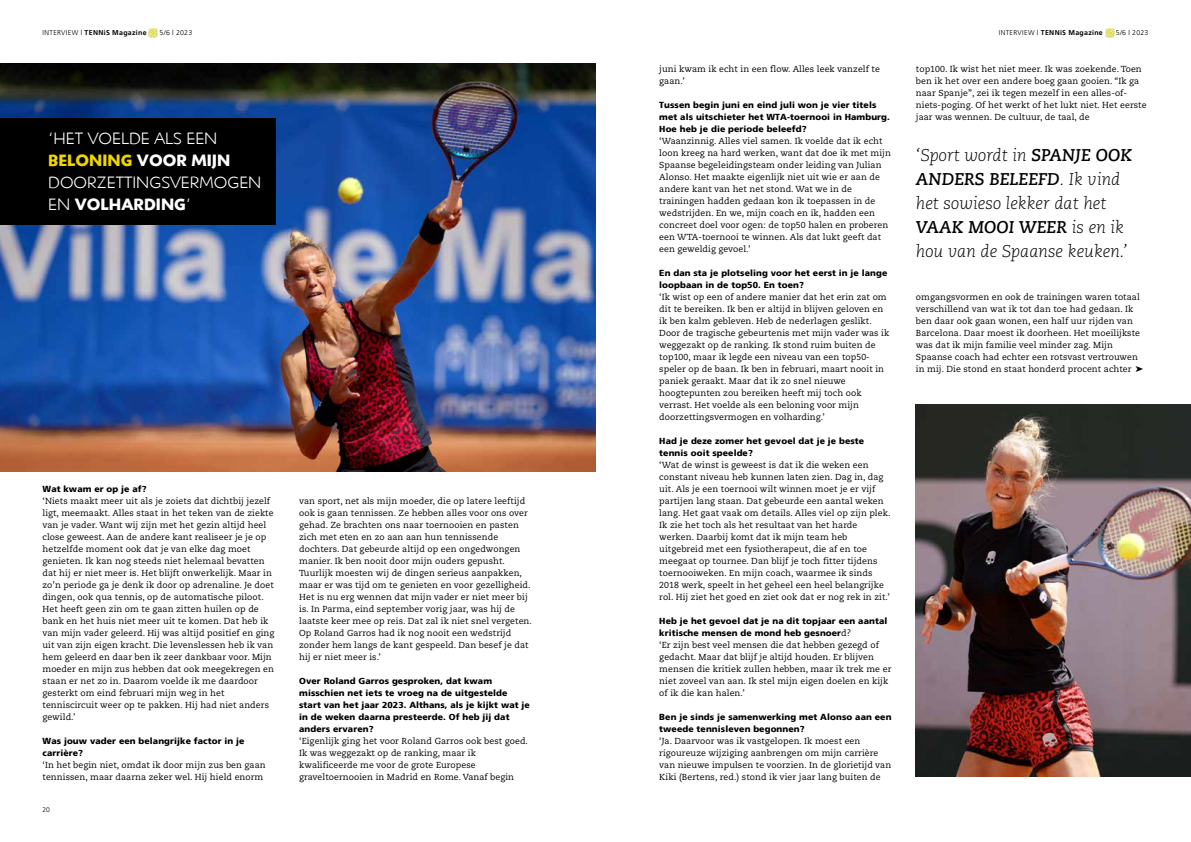
<style>
.page{position:relative;width:1191px;height:842px;background:#fff}
.page>*{position:absolute;margin:0;border:0;box-sizing:border-box;transform-origin:0 0}
.t1{font:italic 300 17px "Caecilia LT Pro 46";color:#000}
.t2{font:300 17px/22px "Shinn";color:#fff}
.t3{font:italic 700 17px "Caecilia LT Pro 76";color:#000}
.t4{font:8.8px/12px "Caecilia LT Pro 55 Roman";letter-spacing:.01em;color:#000}
.t5{font:900 8.8px/12px "Frutiger";letter-spacing:.01em;color:#000}
.t6{font:700 7px "Frutiger";letter-spacing:.045em;color:#000}
.t7{font:300 7px "Frutiger";letter-spacing:.025em;color:#000}
.t8{font:300 6.7px "Frutiger";color:#000}
.s1{font-weight:300}
.s2{font-weight:700;color:#efd500}
.s3{font-weight:700}
.s4{font-family:"Caecilia LT Pro 55 Roman";font-weight:400}
.s5{font-family:"Caecilia LT Pro 76";font-weight:700}
.s6{font-family:"Caecilia LT Pro 46";font-weight:300}
</style>
<div class="page">
<img style="left:0;top:64px;width:595px;height:407px">
<svg style="left:1105px;top:28px;width:9px;height:9px"></svg>
<svg style="left:149px;top:28px;width:8px;height:9px"></svg>
<img style="left:916px;top:405px;width:275px;height:372px">
<div style="left:0;top:118px;width:275px;height:107px;background:#000"></div>
<p class="t6" style="left:43px;top:30px;width:106px"><span class="s1">INTERVIEW |</span> TENNiS Magazine</p>
<p class="t7" style="left:159px;top:30px;width:34px">5/6 | 2023</p>
<h1 class="t2" style="left:48px;top:126px;width:215px">‘HET VOELDE ALS EEN<br><span class="s2">BELONING</span> <span class="s3">VOOR MIJN<br></span>DOORZETTINGSVERMOGEN<br>EN <span class="s3">VOLHARDING</span>’</h1>
<p class="t5" style="left:43px;top:484px;width:106px">Wat kwam er op je af?</p>
<p class="t4" style="left:43px;top:495px;width:233px">‘Niets maakt meer uit als je zoiets dat dichtbij jezelf ligt, meemaakt. Alles staat in het teken van de ziekte van je vader. Want wij zijn met het gezin altijd heel close geweest. Aan de andere kant realiseer je je op hetzelfde moment ook dat je van elke dag moet genieten. Ik kan nog steeds niet helemaal bevatten dat hij er niet meer is. Het blijft onwerkelijk. Maar in zo’n periode ga je denk ik door op adrenaline. Je doet dingen, ook qua tennis, op de automatische piloot.<br>Het heeft geen zin om te gaan zitten huilen op de bank en het huis niet meer uit te komen. Dat heb ik van mijn vader geleerd. Hij was altijd positief en ging uit van zijn eigen kracht. Die levenslessen heb ik van hem geleerd en daar ben ik zeer dankbaar voor. Mijn moeder en mijn zus hebben dat ook meegekregen en staan er net zo in. Daarom voelde ik me daardoor gesterkt om eind februari mijn weg in het tenniscircuit weer op te pakken. Hij had niet anders gewild.’</p>
<p class="t5" style="left:43px;top:735px;width:203px">Was jouw vader een belangrijke factor in je carrière?</p>
<p class="t4" style="left:43px;top:759px;width:225px">‘In het begin niet, omdat ik door mijn zus ben gaan tennissen, maar daarna zeker wel. Hij hield enorm</p>
<p class="t8" style="left:43px;top:807px;width:9px">20</p>
<p class="t4" style="left:299px;top:495px;width:234px">van sport, net als mijn moeder, die op latere leeftijd ook is gaan tennissen. Ze hebben alles voor ons over gehad. Ze brachten ons naar toernooien en pasten zich met eten en zo aan aan hun tennissende dochters. Dat gebeurde altijd op een ongedwongen manier. Ik ben nooit door mijn ouders gepusht.<br>Tuurlijk moesten wij de dingen serieus aanpakken, maar er was tijd om te genieten en voor gezelligheid.<br>Het is nu erg wennen dat mijn vader er niet meer bij is. In Parma, eind september vorig jaar, was hij de laatste keer mee op reis. Dat zal ik niet snel vergeten.<br>Op Roland Garros had ik nog nooit een wedstrijd zonder hem langs de kant gespeeld. Dan besef je dat hij er niet meer is.’</p>
<p class="t5" style="left:299px;top:676px;width:232px">Over Roland Garros gesproken, dat kwam misschien net iets te vroeg na de uitgestelde start van het jaar 2023. Althans, als je kijkt wat je in de weken daarna presteerde. Of heb jij dat anders ervaren?</p>
<p class="t4" style="left:299px;top:735px;width:230px">‘Eigenlijk ging het voor Roland Garros ook best goed.<br>Ik was weggezakt op de ranking, maar ik kwalificeerde me voor de grote Europese graveltoernooien in Madrid en Rome. Vanaf begin</p>
<p class="t4" style="left:659px;top:63px;width:222px">juni kwam ik echt in een flow. Alles leek vanzelf te gaan.’</p>
<p class="t5" style="left:659px;top:100px;width:232px">Tussen begin juni en eind juli won je vier titels met als uitschieter het WTA-toernooi in Hamburg.<br>Hoe heb je die periode beleefd?</p>
<p class="t4" style="left:659px;top:135px;width:233px">‘Waanzinnig. Alles viel samen. Ik voelde dat ik echt loon kreeg na hard werken, want dat doe ik met mijn Spaanse begeleidingsteam onder leiding van Julian Alonso. Het maakte eigenlijk niet uit wie er aan de andere kant van het net stond. Wat we in de trainingen hadden gedaan kon ik toepassen in de wedstrijden. En we, mijn coach en ik, hadden een concreet doel voor ogen: de top50 halen en proberen een WTA-toernooi te winnen. Als dat lukt geeft dat een geweldig gevoel.’</p>
<p class="t5" style="left:659px;top:268px;width:230px">En dan sta je plotseling voor het eerst in je lange loopbaan in de top50. En toen?</p>
<p class="t4" style="left:659px;top:291px;width:231px">‘Ik wist op een of andere manier dat het erin zat om dit te bereiken. Ik ben er altijd in blijven geloven en ik ben kalm gebleven. Heb de nederlagen geslikt.<br>Door de tragische gebeurtenis met mijn vader was ik weggezakt op de ranking. Ik stond ruim buiten de top100, maar ik legde een niveau van een top50- speler op de baan. Ik ben in februari, maart nooit in paniek geraakt. Maar dat ik zo snel nieuwe hoogtepunten zou bereiken heeft mij toch ook verrast. Het voelde als een beloning voor mijn doorzettingsvermogen en volharding.’</p>
<p class="t5" style="left:659px;top:435px;width:206px">Had je deze zomer het gevoel dat je je beste tennis ooit speelde?</p>
<p class="t4" style="left:659px;top:459px;width:233px">‘Wat de winst is geweest is dat ik die weken een constant niveau heb kunnen laten zien. Dag in, dag uit. Als je een toernooi wilt winnen moet je er vijf partijen lang staan. Dat gebeurde een aantal weken lang. Het gaat vaak om details. Alles viel op zijn plek.<br>Ik zie het toch als het resultaat van het harde werken. Daarbij komt dat ik mijn team heb uitgebreid met een fysiotherapeut, die af en toe meegaat op tournee. Dan blijf je toch fitter tijdens toernooiweken. En mijn coach, waarmee ik sinds 2018 werk, speelt in het geheel een heel belangrijke rol. Hij ziet het goed en ziet ook dat er nog rek in zit.’</p>
<p class="t5" style="left:659px;top:615px;width:230px">Heb je het gevoel dat je na dit topjaar een aantal kritische mensen de mond heb gesnoer<span class="s4">d?</span></p>
<p class="t4" style="left:659px;top:639px;width:234px">‘Er zijn best veel mensen die dat hebben gezegd of gedacht. Maar dat blijf je altijd houden. Er blijven mensen die kritiek zullen hebben, maar ik trek me er niet zoveel van aan. Ik stel mijn eigen doelen en kijk of ik die kan halen.’</p>
<p class="t5" style="left:659px;top:711px;width:234px">Ben je sinds je samenwerking met Alonso aan een tweede tennisleven begonnen?</p>
<p class="t4" style="left:659px;top:735px;width:233px">‘Ja. Daarvoor was ik vastgelopen. Ik moest een rigoureuze wijziging aanbrengen om mijn carrière van nieuwe impulsen te voorzien. In de glorietijd van Kiki (Bertens, red.) stond ik vier jaar lang buiten de</p>
<p class="t6" style="left:998px;top:30px;width:106px"><span class="s1">INTERVIEW |</span> TENNiS Magazine</p>
<p class="t7" style="left:1115px;top:30px;width:34px">5/6 | 2023</p>
<p class="t4" style="left:916px;top:63px;width:232px">top100. Ik wist het niet meer. Ik was zoekende. Toen ben ik het over een andere boeg gaan gooien. “Ik ga naar Spanje”, zei ik tegen mezelf in een alles-of&shy;niets-poging. Of het werkt of het lukt niet. Het eerste jaar was wennen. De cultuur, de taal, de</p>
<h1 class="t1" style="left:916px;top:145px;width:218px">‘Sport wordt in <span class="s5">SPANJE OOK</span></h1>
<h1 class="t3" style="left:916px;top:168px;width:206px">ANDERS BELEEFD<span class="s6">. Ik vind</span></h1>
<h1 class="t1" style="left:916px;top:193px;width:192px">het sowieso lekker dat het</h1>
<h1 class="t3" style="left:916px;top:216px;width:210px">VAAK MOOI WEER <span class="s6">is en ik</span></h1>
<h1 class="t1" style="left:916px;top:241px;width:213px">hou van de Spaanse keuken.’</h1>
<p class="t4" style="left:916px;top:291px;width:229px">omgangsvormen en ook de trainingen waren totaal verschillend van wat ik tot dan toe had gedaan. Ik ben daar ook gaan wonen, een half uur rijden van Barcelona. Daar moest ik doorheen. Het moeilijkste was dat ik mijn familie veel minder zag. Mijn Spaanse coach had echter een rotsvast vertrouwen in mij. Die stond en staat honderd procent achter ➤</p>
</div>
